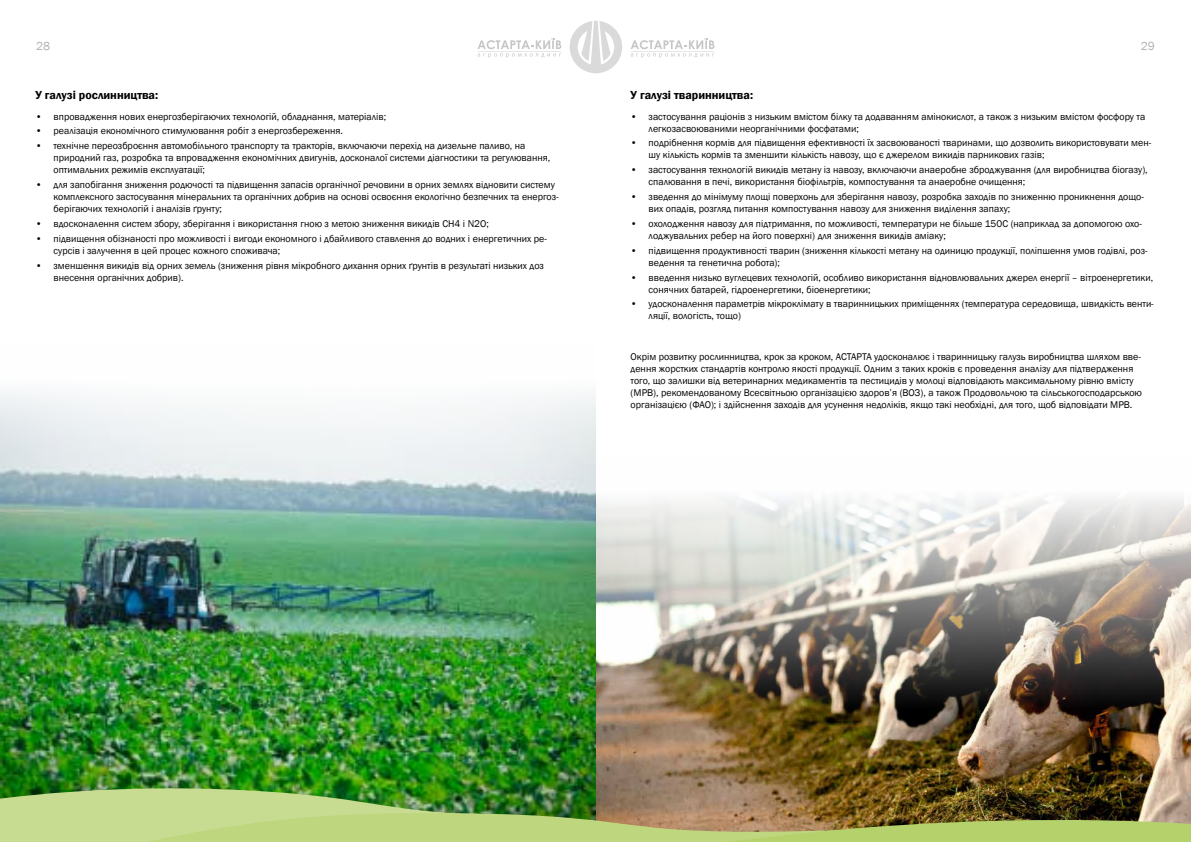
<style>
.page{position:relative;width:1191px;height:842px;background:#fff}
.page>*{position:absolute;margin:0;border:0;box-sizing:border-box;transform-origin:0 0}
.t1{font:600 12px "Franklin Gothic";color:#000}
.t2{font:12px "Franklin Gothic";color:#b3b2b2}
.t3{font:10px/12px "Franklin Gothic";color:#000}
</style>
<div class="page">
<img style="left:595px;top:455px;width:596px;height:328px">
<img style="left:0;top:392px;width:595px;height:391px">
<svg style="left:569px;top:21px;width:53px;height:52px"></svg>
<svg style="left:630px;top:38px;width:84px;height:20px"></svg>
<hr style="left:630px;top:51px;width:84px;height:1px;background:#c6c6c6">
<svg style="left:477px;top:38px;width:84px;height:20px"></svg>
<hr style="left:477px;top:51px;width:84px;height:1px;background:#c6c6c6">
<img style="left:0;top:783px;width:1191px;height:59px">
<p class="t2" style="left:36px;top:38px;width:16px">28</p>
<p class="t2" style="left:1140px;top:38px;width:16px">29</p>
<p class="t1" style="left:36px;top:88px;width:124px">У галузі рослинництва:</p>
<p class="t3" style="left:36px;top:111px;width:352px">• впровадження нових енергозберігаючих технологій, обладнання, матеріалів;</p>
<p class="t3" style="left:36px;top:125px;width:309px">• реалізація економічного стимулювання робіт з енергозбереження.</p>
<p class="t3" style="left:54px;top:140px;width:498px;text-indent:-18px">• технічне переозброєння автомобільного транспорту та тракторів, включаючи перехід на дизельне паливо, на природний газ, розробка та впровадження економічних двигунів, досконалої системи діагностики та регулювання, оптимальних режимів експлуатації;</p>
<p class="t3" style="left:54px;top:179px;width:506px;text-indent:-18px">• для запобігання зниження родючості та підвищення запасів органічної речовини в орних землях відновити систему комплексного застосування мінеральних та органічних добрив на основі освоєння екологічно безпечних та енергоз&shy;берігаючих технологій і аналізів ґрунту;</p>
<p class="t3" style="left:36px;top:218px;width:455px">• вдосконалення систем збору, зберігання і використання гною з метою зниження викидів СН4 і N2O;</p>
<p class="t3" style="left:54px;top:233px;width:495px;text-indent:-18px">• підвищення обізнаності про можливості і вигоди економного і дбайливого ставлення до водних і енергетичних ре&shy;сурсів і залучення в цей процес кожного споживача;</p>
<p class="t3" style="left:54px;top:259px;width:492px;text-indent:-18px">• зменшення викидів від орних земель (зниження рівня мікробного дихання орних ґрунтів в результаті низьких доз внесення органічних добрив).</p>
<p class="t1" style="left:630px;top:88px;width:124px">У галузі тваринництва:</p>
<p class="t3" style="left:648px;top:111px;width:498px;text-indent:-18px">• застосування раціонів з низьким вмістом білку та додаванням амінокислот, а також з низьким вмістом фосфору та легкозасвоюваними неорганічними фосфатами;</p>
<p class="t3" style="left:648px;top:137px;width:504px;text-indent:-18px">• подрібнення кормів для підвищення ефективності їх засвоюваності тваринами, що дозволить використовувати мен&shy;шу кількість кормів та зменшити кількість навозу, що є джерелом викидів парникових газів;</p>
<p class="t3" style="left:648px;top:164px;width:500px;text-indent:-18px">• застосування технологій викидів метану із навозу, включаючи анаеробне зброджування (для виробництва біогазу), спалювання в печі, використання біофільтрів, компостування та анаеробне очищення;</p>
<p class="t3" style="left:648px;top:191px;width:496px;text-indent:-18px">• зведення до мінімуму площі поверхонь для зберігання навозу, розробка заходів по зниженню проникнення дощо&shy;вих опадів, розгляд питання компостування навозу для зниження виділення запаху;</p>
<p class="t3" style="left:648px;top:218px;width:495px;text-indent:-18px">• охолодження навозу для підтримання, по можливості, температури не більше 150С (наприклад за допомогою охо&shy;лоджувальних ребер на його поверхні) для зниження викидів аміаку;</p>
<p class="t3" style="left:648px;top:245px;width:500px;text-indent:-18px">• підвищення продуктивності тварин (зниження кількості метану на одиницю продукції, поліпшення умов годівлі, роз&shy;ведення та генетична робота);</p>
<p class="t3" style="left:648px;top:271px;width:506px;text-indent:-18px">• введення низько вуглецевих технологій, особливо використання відновлювальних джерел енергії – вітроенергетики, сонячних батарей, гідроенергетики, біоенергетики;</p>
<p class="t3" style="left:648px;top:298px;width:506px;text-indent:-18px">• удосконалення параметрів мікроклімату в тваринницьких приміщеннях (температура середовища, швидкість венти&shy;ляції, вологість, тощо)</p>
<p class="t3" style="left:630px;top:351px;width:513px">Окрім розвитку рослинництва, крок за кроком, АСТАРТА удосконалює і тваринницьку галузь виробництва шляхом вве&shy;дення жорстких стандартів контролю якості продукції. Одним з таких кроків є проведення аналізу для підтвердження того, що залишки від ветеринарних медикаментів та пестицидів у молоці відповідають максимальному рівню вмісту (МРВ), рекомендованому Всесвітньою організацією здоров’я (ВОЗ), а також Продовольчою та сільськогосподарською організацією (ФАО); і здійснення заходів для усунення недоліків, якщо такі необхідні, для того, щоб відповідати МРВ.</p>
</div>
